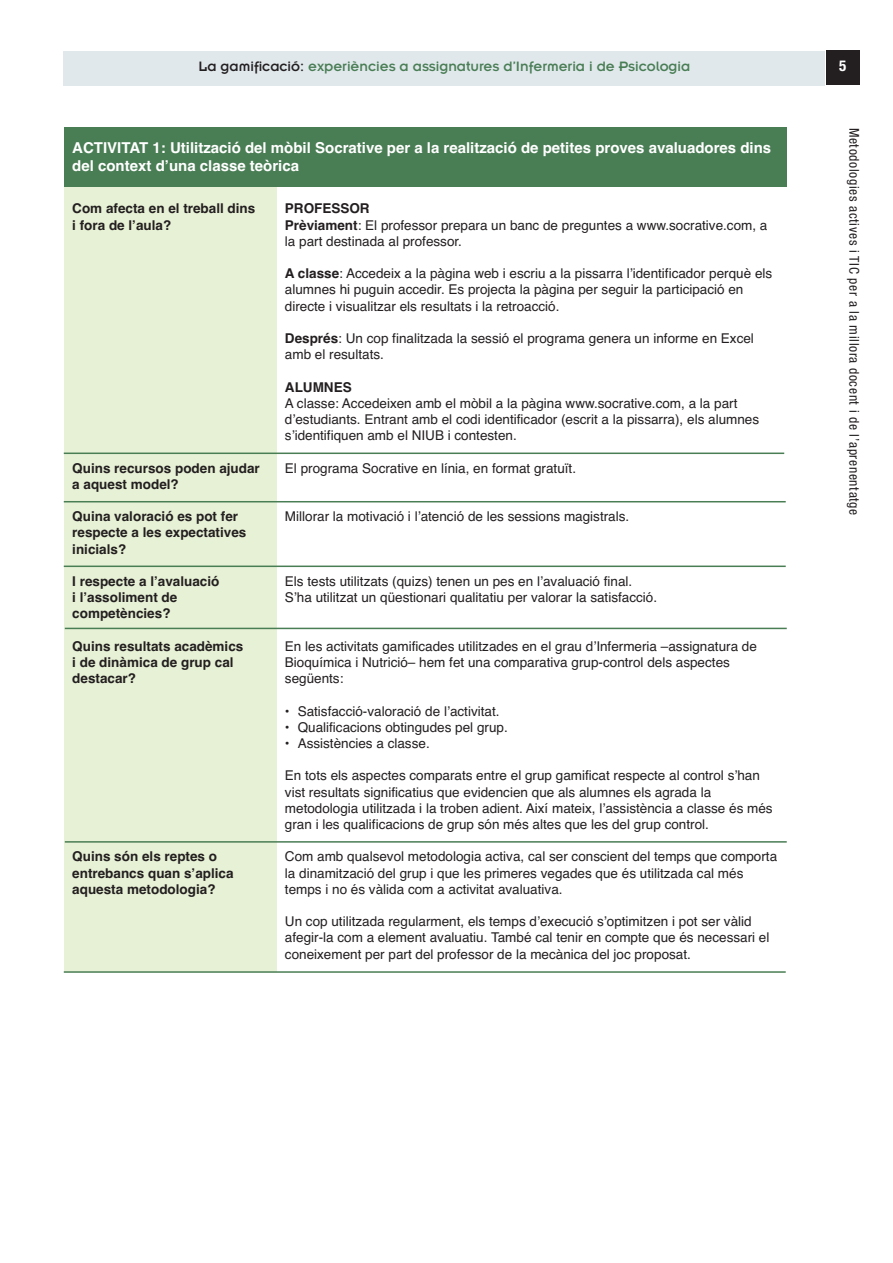
<style>
.page{position:relative;width:893px;height:1263px;background:#fff}
.page>*{position:absolute;margin:0;border:0;box-sizing:border-box;transform-origin:0 0}
.t1{font:700 15px/18px "Helvetica";color:#fff}
.t2{font:15px "Insignia";color:#497d54}
.t3{font:700 condensed 15px "Helvetica Neue LT Std";color:#fff}
.t4{font:13.5px/16.2px "Helvetica";color:#231f20}
.t5{font:700 13.5px/16.2px "Helvetica";color:#231f20}
.t6{font:condensed 13.5px "Helvetica Neue LT Std";letter-spacing:.05em;color:#231f20}
.s1{color:#231f20}
.s2{font-weight:700}
</style>
<div class="page">
<div style="left:64px;top:51px;width:761px;height:34px;background:#e0e8ec"></div>
<div style="left:826px;top:51px;width:33px;height:34px;background:#231f20"></div>
<div style="left:64px;top:187px;width:212px;height:785px;background:#e7f1d5"></div>
<hr style="left:64px;top:453px;width:720px;height:1px;background:#497d54">
<hr style="left:64px;top:501px;width:722px;height:1px;background:#497d54">
<hr style="left:64px;top:566px;width:722px;height:1px;background:#497d54">
<hr style="left:65px;top:841px;width:722px;height:2px;background:#497d54">
<hr style="left:64px;top:971px;width:722px;height:2px;background:#497d54">
<hr style="left:65px;top:628px;width:722px;height:1px;background:#497d54">
<div style="left:64px;top:128px;width:723px;height:59px;background:#497d54"></div>
<p class="t2" style="left:199px;top:62px;width:493px"><span class="s1">La gamificació:</span> experiències a assignatures d’Infermeria i de Psicologia</p>
<p class="t1" style="left:72px;top:140px;width:700px">ACTIVITAT 1: Utilització del mòbil Socrative per a la realització de petites proves avaluadores dins del context d’una classe teòrica</p>
<p class="t5" style="left:72px;top:202px;width:185px">Com afecta en el treball dins i fora de l’aula?</p>
<p class="t5" style="left:72px;top:461px;width:189px">Quins recursos poden ajudar a aquest model?</p>
<p class="t5" style="left:72px;top:510px;width:176px">Quina valoració es pot fer respecte a les expectatives inicials?</p>
<p class="t5" style="left:72px;top:574px;width:149px">I respecte a l’avaluació i l’assoliment de competències?</p>
<p class="t5" style="left:72px;top:639px;width:173px">Quins resultats acadèmics i de dinàmica de grup cal destacar?</p>
<p class="t5" style="left:72px;top:850px;width:163px">Quins són els reptes o entrebancs quan s’aplica aquesta metodologia?</p>
<p class="t4" style="left:285px;top:202px;width:484px"><span class="s2">PROFESSOR<br>Prèviament</span>: El professor prepara un banc de preguntes a www.socrative.com, a la part destinada al professor.</p>
<p class="t4" style="left:285px;top:267px;width:489px"><span class="s2">A classe</span>: Accedeix a la pàgina web i escriu a la pissarra l’identificador perquè els alumnes hi puguin accedir. Es projecta la pàgina per seguir la participació en directe i visualitzar els resultats i la retroacció.</p>
<p class="t4" style="left:285px;top:331px;width:470px"><span class="s2">Després</span>: Un cop finalitzada la sessió el programa genera un informe en Excel amb el resultats.</p>
<p class="t5" style="left:285px;top:380px;width:68px">ALUMNES</p>
<p class="t4" style="left:285px;top:396px;width:476px">A classe: Accedeixen amb el mòbil a la pàgina www.socrative.com, a la part d’estudiants. Entrant amb el codi identificador (escrit a la pissarra), els alumnes s’identifiquen amb el NIUB i contesten.</p>
<p class="t4" style="left:285px;top:461px;width:293px">El programa Socrative en línia, en format gratuït.</p>
<p class="t4" style="left:285px;top:510px;width:346px">Millorar la motivació i l’atenció de les sessions magistrals.</p>
<p class="t4" style="left:285px;top:574px;width:374px">Els tests utilitzats (quizs) tenen un pes en l’avaluació final.<br>S’ha utilitzat un qüestionari qualitatiu per valorar la satisfacció.</p>
<p class="t4" style="left:285px;top:639px;width:473px">En les activitats gamificades utilitzades en el grau d’Infermeria –assignatura de<br>Bioquímica i Nutrició– hem fet una comparativa grup-control dels aspectes següents:</p>
<p class="t4" style="left:285px;top:704px;width:216px">• Satisfacció-valoració de l’activitat.</p>
<p class="t4" style="left:285px;top:720px;width:224px">• Qualificacions obtingudes pel grup.</p>
<p class="t4" style="left:285px;top:736px;width:146px">• Assistències a classe.</p>
<p class="t4" style="left:285px;top:769px;width:489px">En tots els aspectes comparats entre el grup gamificat respecte al control s’han vist resultats significatius que evidencien que als alumnes els agrada la metodologia utilitzada i la troben adient. Així mateix, l’assistència a classe és més gran i les qualificacions de grup són més altes que les del grup control.</p>
<p class="t4" style="left:285px;top:850px;width:494px">Com amb qualsevol metodologia activa, cal ser conscient del temps que comporta la dinamització del grup i que les primeres vegades que és utilitzada cal més temps i no és vàlida com a activitat avaluativa.</p>
<p class="t4" style="left:285px;top:915px;width:486px">Un cop utilitzada regularment, els temps d’execució s’optimitzen i pot ser vàlid afegir-la com a element avaluatiu. També cal tenir en compte que és necessari el coneixement per part del professor de la mecànica del joc proposat.</p>
<p class="t3" style="left:839px;top:60px;width:9px">5</p>
<p class="t6" style="left:859px;top:128px;width:389px;rotate:90deg">Metodologies actives i TIC per a la millora docent i de l’aprenentatge</p>
</div>
